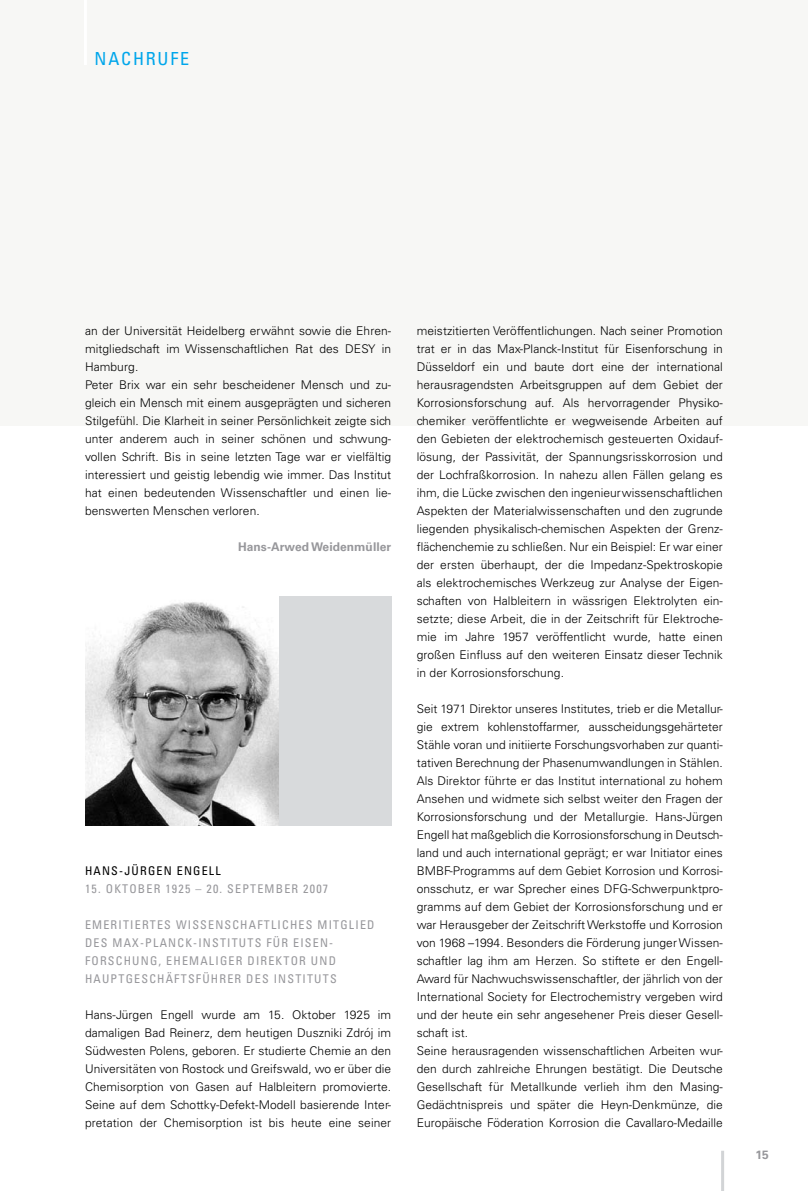
<style>
.page{position:relative;width:808px;height:1191px;background:#fff}
.page>*{position:absolute;margin:0;border:0;box-sizing:border-box;transform-origin:0 0}
.t1{font:condensed 18px "Univers LT";letter-spacing:.1em;color:#00a6eb}
.t2{font:300 12px/18px "Univers CE";letter-spacing:.005em;color:#000}
.t3{font:condensed 12px "Univers LT";letter-spacing:.1em;color:#97979b}
.t4{font:700 12px "Univers CE";letter-spacing:.005em;color:#97979b}
.t5{font:condensed 12px "Univers LT";letter-spacing:.1em;color:#000}
</style>
<div class="page">
<div style="left:0;top:0;width:808px;height:425px;background:#f7f7f5"></div>
<hr style="left:84px;top:0;width:3px;height:65px;background:#fff">
<hr style="left:721px;top:1150px;width:3px;height:41px;background:#d2d4d6">
<div style="left:85px;top:596px;width:306px;height:229px;background:#d8dadc"></div>
<img style="left:85px;top:596px;width:194px;height:230px">
<h1 class="t1" style="left:95px;top:48px;width:96px">NACHRUFE</h1>
<p class="t2" style="left:85px;top:322px;width:308px">an der Universität Heidelberg erwähnt sowie die Ehren&shy;mitgliedschaft im Wissenschaftlichen Rat des DESY in Hamburg.<br>Peter Brix war ein sehr bescheidener Mensch und zu&shy;gleich ein Mensch mit einem ausgeprägten und sicheren Stilgefühl. Die Klarheit in seiner Persönlichkeit zeigte sich unter anderem auch in seiner schönen und schwung&shy;vollen Schrift. Bis in seine letzten Tage war er vielfältig interessiert und geistig lebendig wie immer. Das Institut hat einen bedeutenden Wissenschaftler und einen lie&shy;benswerten Menschen verloren.</p>
<p class="t4" style="left:238px;top:539px;width:155px">Hans-Arwed Weidenmüller</p>
<p class="t5" style="left:85px;top:863px;width:18px">HANS</p>
<p class="t5" style="left:119px;top:863px;width:90px">-JÜRGEN ENGELL</p>
<p class="t3" style="left:85px;top:881px;width:61px">15. OKTOBER</p>
<p class="t3" style="left:165px;top:881px;width:78px">1925 – 20. SEPTE</p>
<p class="t3" style="left:265px;top:881px;width:20px">MBER</p>
<p class="t3" style="left:303px;top:881px;width:26px">2007</p>
<p class="t3" style="left:85px;top:917px;width:26px">EMERITIERTES</p>
<p class="t3" style="left:176px;top:917px;width:21px">WISSENSCHA</p>
<p class="t3" style="left:257px;top:917px;width:15px">FTLICHES</p>
<p class="t3" style="left:317px;top:917px;width:8px">MIT</p>
<p class="t3" style="left:340px;top:917px;width:36px">GLIED</p>
<p class="t3" style="left:85px;top:935px;width:77px">DES MAX-PLANC</p>
<p class="t3" style="left:185px;top:935px;width:26px">K-INSTIT</p>
<p class="t3" style="left:239px;top:935px;width:69px">UTS FÜR EISEN</p>
<p class="t3" style="left:329px;top:935px;width:5px">-</p>
<p class="t3" style="left:85px;top:953px;width:24px">FORSCH</p>
<p class="t3" style="left:132px;top:953px;width:42px">UNG, EHE</p>
<p class="t3" style="left:189px;top:953px;width:66px">MALIGER DIRE</p>
<p class="t3" style="left:276px;top:953px;width:62px">KTOR UND</p>
<p class="t3" style="left:85px;top:971px;width:58px">HAUPTGESCH</p>
<p class="t3" style="left:166px;top:971px;width:54px">ÄFTS FÜHRER</p>
<p class="t3" style="left:246px;top:971px;width:40px">DES INSTIT</p>
<p class="t3" style="left:314px;top:971px;width:17px">UTS</p>
<p class="t2" style="left:85px;top:1006px;width:308px;text-align:justify">Hans-Jürgen Engell wurde am 15. Oktober 1925 im damaligen Bad Reinerz, dem heutigen Duszniki Zdrój im Südwesten Polens, geboren. Er studierte Chemie an den Universitäten von Rostock und G reifswald, wo er über die Chemisorption von Gasen auf Halbleitern promovierte.<br>Seine auf dem Schottky-Defekt-Modell basierende Inter&shy;pretation der Chemisorption ist bis heute eine seiner</p>
<p class="t2" style="left:417px;top:322px;width:308px;text-align:justify">meistzitierten Veröffentlichungen. Nach seiner Promotion trat er in das Max-Planck-Institut für Eisenforschung in Düsseldorf ein und baute dort eine der international herausragendsten Arbeitsgruppen auf dem Gebiet der Korrosionsforschung auf. Als hervorragender Physiko&shy;chemiker veröffentlichte er wegweisende Arbeiten auf den Gebieten der elektrochemisch gesteuerten Oxidauf&shy;lösung, der Passivität, der Spannungsrisskorrosion und der Lochfraßkorrosion. In nahezu allen Fällen gelang es ihm, die Lücke zwischen den ingenieurwissenschaftlichen Aspekten der Materialwissenschaften und den zugrunde liegenden physikalisch-chemischen Aspekten der G renz&shy;flächenchemie zu schließen. Nur ein Beispiel: Er war einer der ersten überhaupt, der die Impedanz-Spektroskopie als elektrochemisches Werkzeug zur Analyse der Eigen&shy;schaften von Halbleitern in wässrigen Elektrolyten ein&shy;setzte; diese Arbeit, die in der Zeitschrift für Elektroche&shy;mie im Jahre 1957 veröffentlicht wurde, hatte einen großen Einfluss auf den weiteren Einsatz dieser Technik in der Korrosionsforschung.</p>
<p class="t2" style="left:417px;top:700px;width:308px">Seit 1971 Direktor unseres Institutes, trieb er die Metallur&shy;gie extrem kohlenstoffarmer, ausscheidungsgehärteter Stähle voran und initiierte Forschungsvorhaben zur quanti&shy;tativen Berechnung der Phasenumwandlungen in Stählen.<br>Als Direktor führte er das Institut international zu hohem Ansehen und widmete sich selbst weiter den Fragen der Korrosionsforschung und der Metallurgie. Hans-Jürgen Engell hat maßgeblich die Korrosionsforschung in Deutsch&shy;land und auch international geprägt; er war Initiator eines BMBF-Programms auf dem Gebiet Korrosion und Korrosi&shy;onsschutz, er war Sprecher eines DFG-Schwerpunktpro&shy;gramms auf dem Gebiet der Korrosionsforschung und er war Herausgeber der Zeitschrift Werkstoffe und Korrosion von 1968 –1994. Besonders die Förderung junger Wissen&shy;schaftler lag ihm am Herzen. So stiftete er den Engell-Award für Nachwuchswissenschaftler, der jährlich von der International Society for Electrochemistry vergeben wird und der heute ein sehr angesehener Preis dieser Gesell&shy;schaft ist.<br>Seine herausragenden wissenschaftlichen Arbeiten wur&shy;den durch zahlreiche Ehrungen bestätigt. Die Deutsche Gesellschaft für Metallkunde verlieh ihm den Masing-Gedächtnispreis und später die Heyn-Denkmünze, die Europäische Föderation Korrosion die Cavallaro-Medaille</p>
<p class="t4" style="left:755px;top:1148px;width:15px">15</p>
</div>
